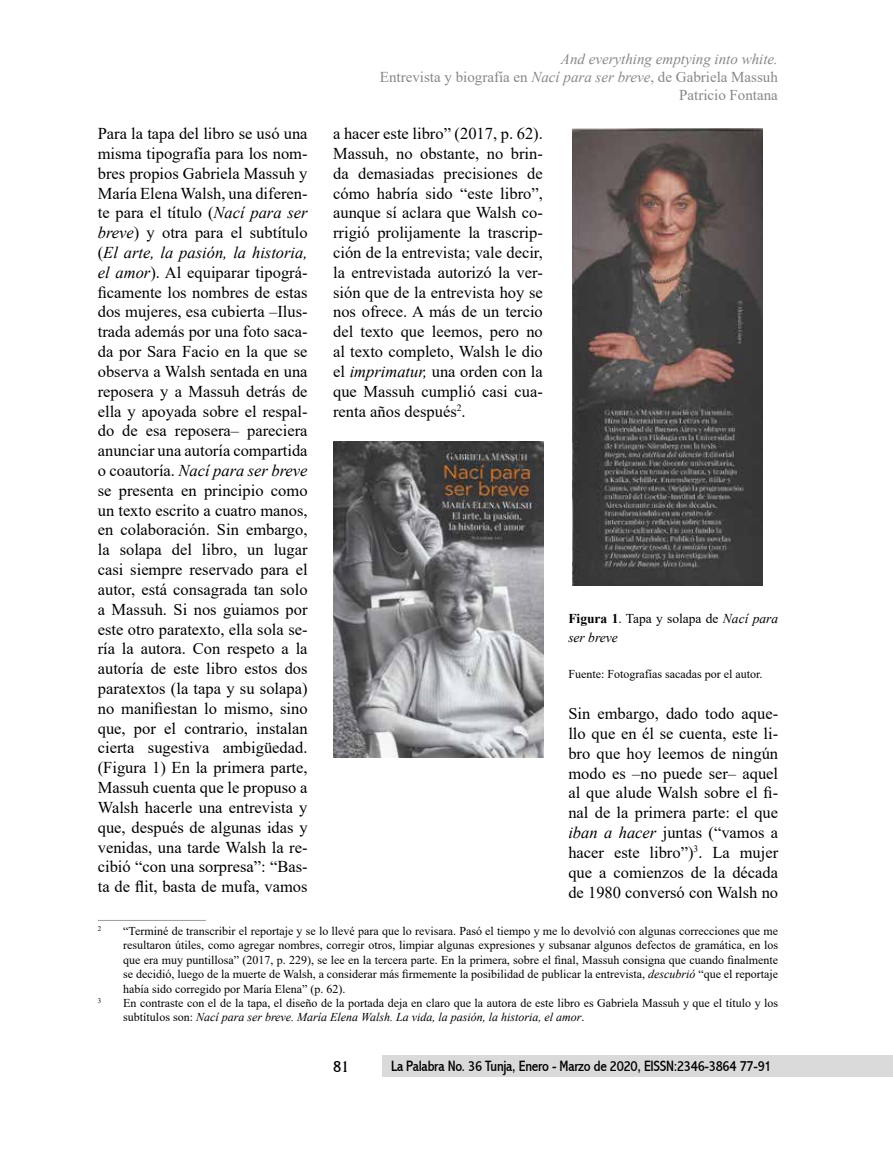
<style>
.page{position:relative;width:893px;height:1149px;background:#fff}
.page>*{position:absolute;margin:0;border:0;box-sizing:border-box;transform-origin:0 0}
.t1{font:16.5px/19.8px "Times New Roman";color:#000;text-align:justify}
.t2{font:15px/18px "Times New Roman";color:#878787;text-align:right}
.t3{font:condensed 15px "Abadi";letter-spacing:-.02em;color:#000}
.t4{font:700 15px "Della Robbia BT";color:#000}
.t5{font:italic 13.5px/19.8px "Times New Roman";color:#000}
.t6{font:12px/14.4px "Times New Roman";color:#000;text-align:justify}
.t7{font:7.05px "Times New Roman";color:#000}
.s1{font-style:italic}
.s2{font-weight:700;font-style:normal}
.s3{font-style:normal}
</style>
<div class="page">
<div style="left:383px;top:1054px;width:510px;height:22px;background:#dadada"></div>
<hr style="left:98px;top:919px;width:108px;height:1px;background:#9d9d9c">
<img style="left:333px;top:441px;width:210px;height:316px">
<img style="left:573px;top:128px;width:189px;height:457px">
<p class="t2" style="left:380px;top:49px;width:400px"><span class="s1">And everything emptying into white.<br></span>Entrevista y biografía en <span class="s1">Nací para ser breve</span>, de Gabriela Massuh<br>Patricio Fontana</p>
<p class="t1" style="left:333px;top:123px;width:211px">a hacer este libro” (2017, p. 62).<br>Massuh, no obstante, no brin&shy;da demasiadas precisiones de cómo habría sido “este libro”, aunque sí aclara que Walsh co&shy;rrigió prolijamente la trascrip&shy;ción de la entrevista; vale decir, la entrevistada autorizó la ver&shy;sión que de la entrevista hoy se nos ofrece. A más de un tercio del texto que leemos, pero no al texto completo, Walsh le dio el <span class="s1">imprimatur,</span> una orden con la que Massuh cumplió casi cua&shy;renta años después<sup>2</sup>.</p>
<p class="t1" style="left:98px;top:123px;width:211px">Para la tapa del libro se usó una misma tipografía para los nom&shy;bres propios Gabriela Massuh y María Elena Walsh, una diferen&shy;te para el título (<span class="s1">Nací para ser breve</span>) y otra para el subtítulo (<span class="s1">El arte, la pasión, la historia, el amor</span>). Al equiparar tipográ&shy;ficamente los nombres de estas dos mujeres, esa cubierta –Ilus&shy;trada además por una foto saca&shy;da por Sara Facio en la que se observa a Walsh sentada en una reposera y a Massuh detrás de ella y apoyada sobre el respal&shy;do de esa reposera– pareciera anunciar una autoría compartida o coautoría. <span class="s1">Nací para ser breve </span>se presenta en principio como un texto escrito a cuatro manos, en colaboración. Sin embargo, la solapa del libro, un lugar casi siempre reservado para el autor, está consagrada tan solo a Massuh. Si nos guiamos por este otro paratexto, ella sola se&shy;ría la autora. Con respeto a la autoría de este libro estos dos paratextos (la tapa y su solapa) no manifiestan lo mismo, sino que, por el contrario, instalan cierta sugestiva ambigüedad. (Figura 1) En la primera parte, Massuh cuenta que le propuso a Walsh hacerle una entrevista y que, después de algunas idas y venidas, una tarde Walsh la re&shy;cibió “con una sorpresa”: “Bas&shy;ta de flit, basta de mufa, vamos</p>
<p class="t7" style="left:98px;top:923px;width:5px">2</p>
<p class="t6" style="left:123px;top:922px;width:656px">“Terminé de transcribir el reportaje y se lo llevé para que lo revisara. Pasó el tiempo y me lo devolvió con algunas correcciones que me resultaron útiles, como agregar nombres, corregir otros, limpiar algunas expresiones y subsanar algunos defectos de gramática, en los que era muy puntillosa” (2017, p. 229), se lee en la tercera parte. En la primera, sobre el final, Massuh consigna que cuando finalmente se decidió, luego de la muerte de Walsh, a considerar más firmemente la posibilidad de publicar la entrevista, <span class="s1">descubrió</span> “que el reportaje había sido corregido por María Elena” (p. 62).</p>
<p class="t7" style="left:98px;top:995px;width:5px">3</p>
<p class="t6" style="left:123px;top:994px;width:656px">En contraste con el de la tapa, el diseño de la portada deja en claro que la autora de este libro es Gabriela Massuh y que el título y los subtítulos son: <span class="s1">Nací para ser breve. María Elena Walsh. La vida, la pasión, la historia, el amor</span>.</p>
<p class="t5" style="left:568px;top:607px;width:211px"><span class="s2">Figura 1</span><span class="s3">. Tapa y solapa de</span> Nací para ser breve</p>
<p class="t6" style="left:568px;top:666px;width:195px">Fuente: Fotografías sacadas por el autor.</p>
<p class="t1" style="left:568px;top:703px;width:211px">Sin embargo, dado todo aque&shy;llo que en él se cuenta, este li&shy;bro que hoy leemos de ningún modo es –no puede ser– aquel al que alude Walsh sobre el fi&shy;nal de la primera parte: el que <span class="s1">iban a hacer</span> juntas (“vamos a hacer este libro”)<sup>3</sup>. La mujer que a comienzos de la década de 1980 conversó con Walsh no</p>
<p class="t4" style="left:333px;top:1056px;width:18px">81</p>
<p class="t3" style="left:391px;top:1057px;width:382px">La Palabra No. 36 Tunja, Enero - Marzo de 2020, EISSN:2346-3864 77-91</p>
</div>
